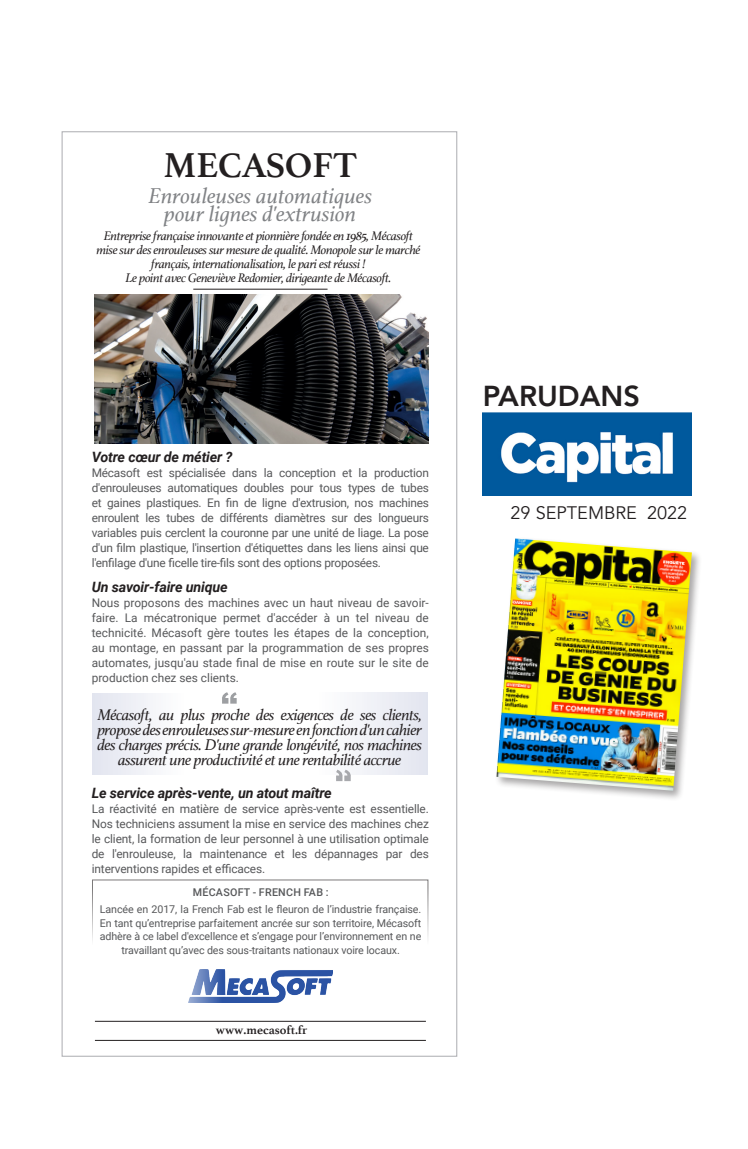
<style>
.page{position:relative;width:748px;height:1149px;background:#fff}
.page>*{position:absolute;margin:0;border:0;box-sizing:border-box;transform-origin:0 0}
.t1{font:700 36.25px "Athelas";color:#231f20}
.t2{font:800 28.75px "Avenir";color:#231f20}
.TITRE_2{font:italic 22.5px/18.8px "Athelas";color:#808285;text-align:center}
.t3{font:18.12px "Avenir";color:#231f20}
.TITRE_2-2{font:italic 16.25px/15px "Athelas";letter-spacing:-.03em;color:#231f20;text-align:center}
.TITRE_2-3{font:italic 700 14.25px "Roboto";letter-spacing:-.01em;color:#231f20}
.TITRE_2-4{font:italic 13px/13.8px "Athelas";letter-spacing:-.03em;color:#231f20;text-align:center}
.TITRE_2-5{font:700 12.5px "Athelas";color:#231f20}
.TITRE_2-6{font:11.88px/15px "Roboto";letter-spacing:-.01em;color:#57585a;text-align:justify}
.TITRE_2-7{font:10.75px/13.8px "Roboto";letter-spacing:-.01em;color:#57585a;text-align:center}
.TITRE_2-8{font:500 10.75px "Roboto";letter-spacing:.025em;color:#57585a}
</style>
<div class="page">
<div style="left:494px;top:536px;width:208px;height:265px;background:#231f20;opacity:.4"></div>
<img style="left:496px;top:538px;width:196px;height:252px">
<img style="left:504px;top:548px;width:183px;height:28px">
<img style="left:501px;top:576px;width:188px;height:194px">
<svg style="left:516px;top:579px;width:16px;height:5px"></svg>
<img style="left:594px;top:627px;width:19px;height:4px">
<img style="left:630px;top:634px;width:51px;height:87px">
<img style="left:532px;top:767px;width:140px;height:15px">
<svg style="left:660px;top:784px;width:13px;height:4px"></svg>
<img style="left:483px;top:412px;width:208px;height:83px">
<hr style="left:95px;top:1039px;width:331px;height:1px;background:#231f20">
<hr style="left:95px;top:1020px;width:331px;height:1px;background:#231f20">
<hr style="left:193px;top:289px;width:134px;height:1px;background:#231f20">
<img style="left:94px;top:295px;width:334px;height:148px">
<div style="left:92px;top:693px;width:208px;height:81px;background:#eff0f6"></div>
<div style="left:177px;top:692px;width:251px;height:82px;background:linear-gradient(to right,#fff,#ebedf4)"></div>
<svg style="left:336px;top:769px;width:15px;height:11px"></svg>
<svg style="left:221px;top:692px;width:16px;height:11px"></svg>
<img style="left:188px;top:969px;width:145px;height:33px">
<p class="t1" style="left:163px;top:135px;width:195px">MECASOFT</p>
<p class="TITRE_2" style="left:148px;top:185px;width:225px">Enrouleuses automatiques pour lignes d'extrusion</p>
<p class="TITRE_2-4" style="left:96px;top:229px;width:326px">Entreprise française innovante et pionnière fondée en 1985, Mécasoft mise sur des enrouleuses sur mesure de qualité. Monopole sur le marché français, internationalisation, le pari est réussi !</p>
<p class="TITRE_2-4" style="left:125px;top:270px;width:267px">Le point avec Geneviève Redomier, dirigeante de Mécasoft.</p>
<p class="TITRE_2-3" style="left:92px;top:446px;width:142px">Votre cœur de métier ?</p>
<p class="TITRE_2-6" style="left:92px;top:464px;width:339px">Mécasoft est spécialisée dans la conception et la production d'enrouleuses automatiques doubles pour tous types de tubes et gaines plastiques. En fin de ligne d'extrusion, nos machines enroulent les tubes de différents diamètres sur des longueurs variables puis cerclent la couronne par une unité de liage. La pose d'un film plastique, l'insertion d'étiquettes dans les liens ainsi que l'enfilage d'une ficelle tire-fils sont des options proposées.</p>
<p class="TITRE_2-3" style="left:92px;top:577px;width:138px">Un savoir-faire unique</p>
<p class="TITRE_2-6" style="left:92px;top:595px;width:338px">Nous proposons des machines avec un haut niveau de savoir&shy;faire. La mécatronique permet d'accéder à un tel niveau de technicité. Mécasoft gère toutes les étapes de la conception, au montage, en passant par la programmation de ses propres automates, jusqu'au stade final de mise en route sur le site de production chez ses clients.</p>
<p class="TITRE_2-2" style="left:97px;top:706px;width:326px">Mécasoft, au plus proche des exigences de ses clients, propose des enrouleuses sur-mesure en fonction d'un cahier des charges précis. D'une grande longévité, nos machines assurent une productivité et une rentabilité accrue</p>
<p class="TITRE_2-3" style="left:92px;top:782px;width:241px">Le service après-vente, un atout maître</p>
<p class="TITRE_2-6" style="left:92px;top:800px;width:339px">La réactivité en matière de service après-vente est essentielle.<br>Nos techniciens assument la mise en service des machines chez le client, la formation de leur personnel à une utilisation optimale de l'enrouleuse, la maintenance et les dépannages par des interventions rapides et efficaces.</p>
<p class="TITRE_2-8" style="left:193px;top:884px;width:137px">MÉCASOFT - FRENCH FAB :</p>
<p class="TITRE_2-7" style="left:100px;top:901px;width:323px">Lancée en 2017, la French Fab est le fleuron de l’industrie française.<br>En tant qu’entreprise parfaitement ancrée sur son territoire, Mécasoft adhère à ce label d'excellence et s’engage pour l’environnement en ne travaillant qu’avec des sous-traitants nationaux voire locaux.</p>
<p class="TITRE_2-5" style="left:216px;top:1019px;width:93px">www.mecasoft.fr</p>
<p class="t2" style="left:483px;top:373px;width:159px">PARUDANS</p>
<p class="t3" style="left:510px;top:501px;width:178px">29 SEPTEMBRE 2022</p>
</div>
